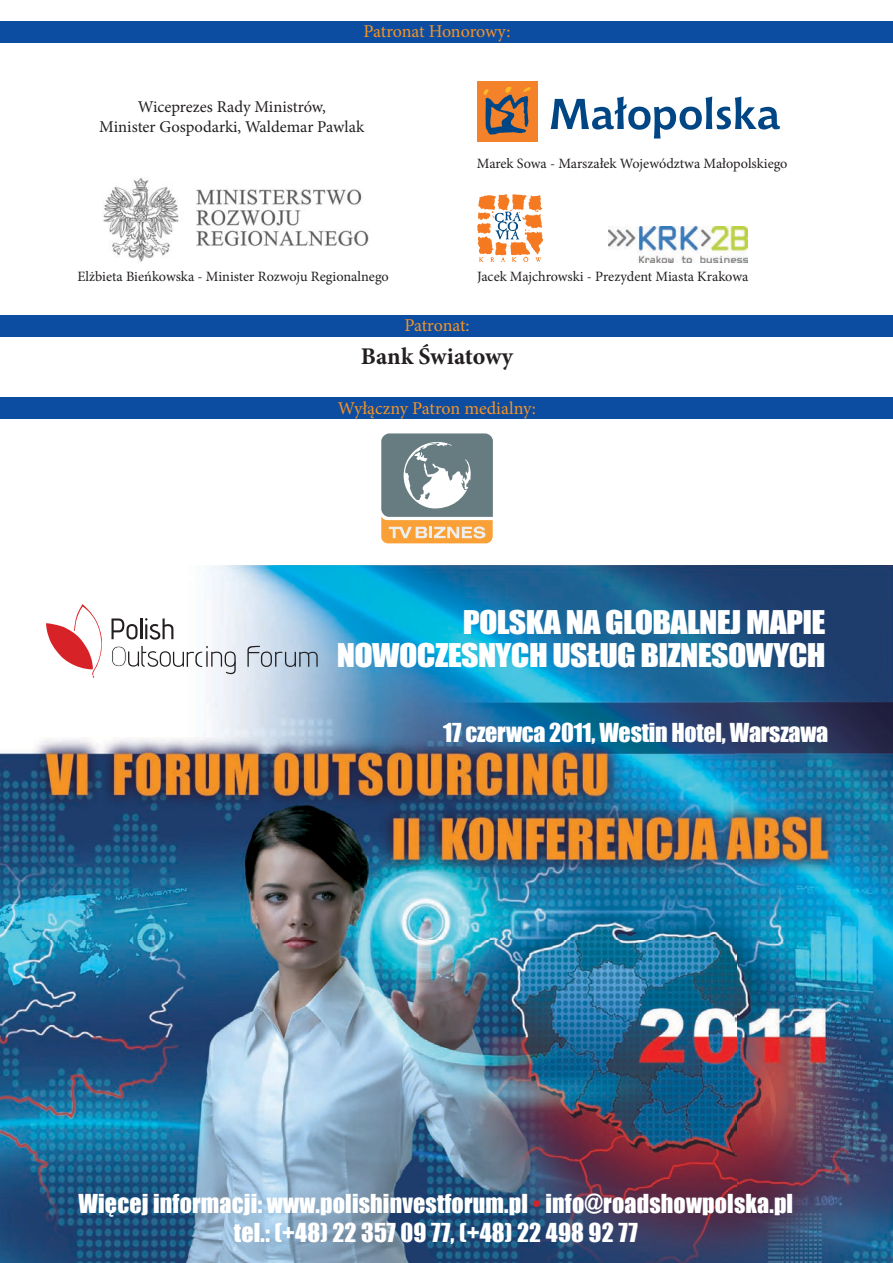
<style>
.page{position:relative;width:893px;height:1263px;background:#fff}
.page>*{position:absolute;margin:0;border:0;box-sizing:border-box;transform-origin:0 0}
.t1{font:30px/33px "Impact";letter-spacing:-.02em;color:#fff;text-align:right;scale:1.13 1}
.t2{font:24px/28.8px "Impact";letter-spacing:.005em;color:#fff;text-align:center}
.t3{font:700 24px "Minion Pro";color:#231f20}
.t4{font:18px "Minion Pro";letter-spacing:-.01em;color:#f69323}
.t5{font:16.5px/19.8px "Minion Pro";color:#231f20;text-align:center}
.t6{font:14.25px "Minion Pro";color:#231f20}
.s1{color:#d1232a}
</style>
<div class="page">
<img style="left:0;top:566px;width:893px;height:697px">
<div style="left:0;top:21px;width:893px;height:22px;background:#0d4da1"></div>
<div style="left:477px;top:82px;width:61px;height:60px;background:#f4822b"></div>
<svg style="left:483px;top:87px;width:48px;height:48px"></svg>
<svg style="left:551px;top:97px;width:229px;height:42px"></svg>
<img style="left:608px;top:226px;width:140px;height:36px">
<svg style="left:477px;top:194px;width:66px;height:68px"></svg>
<div style="left:0;top:315px;width:893px;height:22px;background:#0d4da1"></div>
<div style="left:0;top:397px;width:893px;height:22px;background:#0d4da1"></div>
<svg style="left:381px;top:433px;width:112px;height:110px;background:#9f9e8f"></svg>
<img style="left:103px;top:178px;width:266px;height:85px">
<svg style="left:112px;top:618px;width:26px;height:21px"></svg>
<hr style="left:140px;top:618px;width:2px;height:21px;background:#231f20">
<svg style="left:145px;top:618px;width:28px;height:22px"></svg>
<svg style="left:46px;top:604px;width:56px;height:74px"></svg>
<svg style="left:111px;top:646px;width:125px;height:28px"></svg>
<svg style="left:247px;top:646px;width:71px;height:21px"></svg>
<p class="t4" style="left:363px;top:20px;width:149px">Patronat Honorowy:</p>
<p class="t5" style="left:99px;top:97px;width:266px">Wiceprezes Rady Ministrów,<br>Minister Gospodarki, Waldemar Pawlak</p>
<p class="t6" style="left:477px;top:154px;width:312px">Marek Sowa - Marszałek Województwa Małopolskiego</p>
<p class="t6" style="left:77px;top:267px;width:313px">Elżbieta Bieńkowska - Minister Rozwoju Regionalnego</p>
<p class="t6" style="left:477px;top:267px;width:273px">Jacek Majchrowski - Prezydent Miasta Krakowa</p>
<p class="t4" style="left:404px;top:313px;width:67px">Patronat:</p>
<p class="t3" style="left:361px;top:340px;width:154px">Bank Światowy</p>
<p class="t4" style="left:338px;top:396px;width:200px">Wyłączny Patron medialny:</p>
<p class="t1" style="left:337px;top:605px;width:434px">POLSKA NA GLOBALNEJ MAPIE<br>NOWOCZESNYCH USŁUG BIZNESOWYCH</p>
<p class="t2" style="left:443px;top:718px;width:386px">17 czerwca 2011, Westin Hotel, Warszawa</p>
<p class="t2" style="left:79px;top:1189px;width:716px">Więcej informacji: www.polishinvestforum.pl <span class="s1">•</span> info@roadshowpolska.pl tel.: (+48) 22 357 09 77, (+48) 22 498 92 77</p>
</div>
